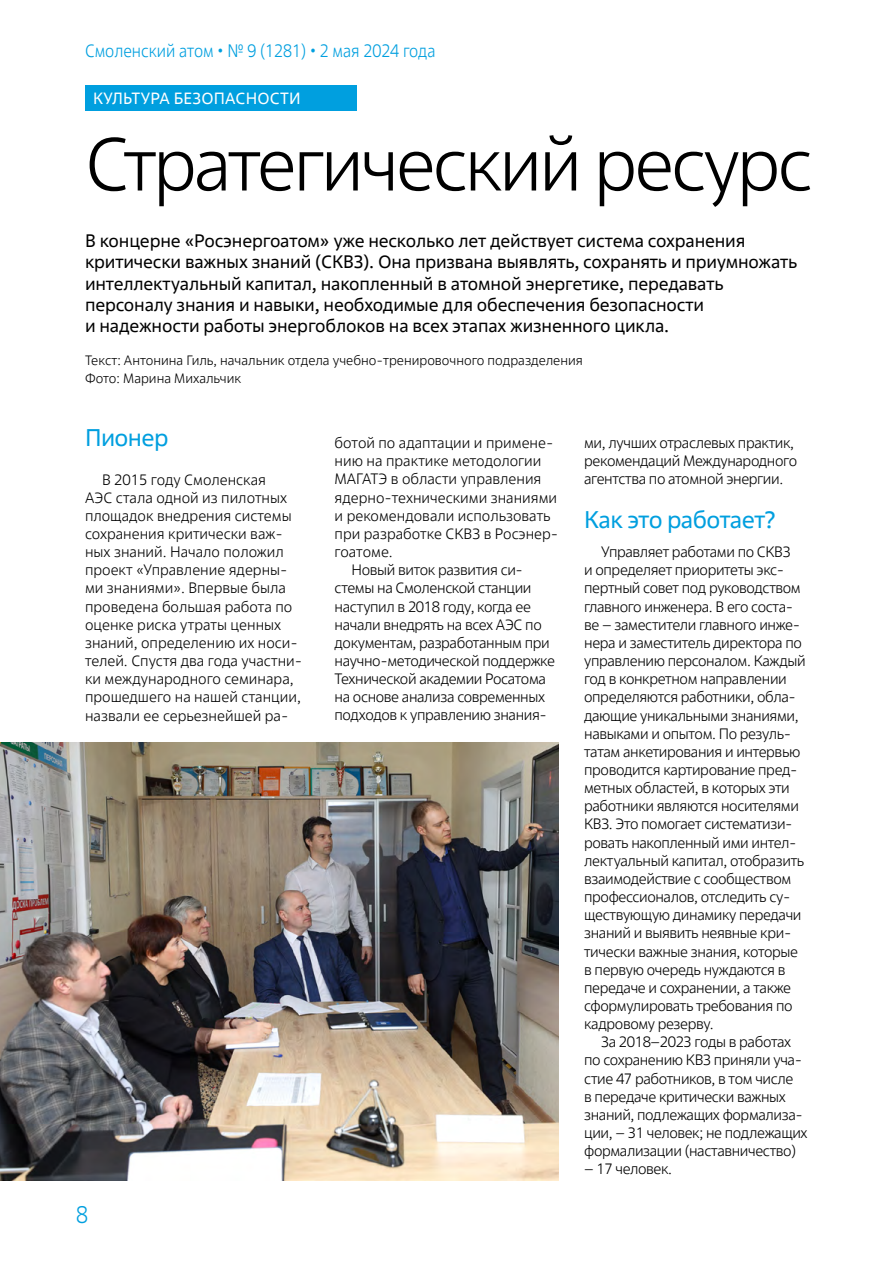
<style>
.page{position:relative;width:893px;height:1263px;background:#fff}
.page>*{position:absolute;margin:0;border:0;box-sizing:border-box;transform-origin:0 0}
.t1{font:300 75px "Rosatom";letter-spacing:-.04em;color:#000}
.t2{font:24px "Rosatom";letter-spacing:-.025em;color:#009fdf}
.t3{font:300 24px "Rosatom";color:#009fdf;scale:.9 1}
.t4{font:18px/21px "Rosatom";letter-spacing:-.01em;color:#000}
.t5{font:300 18px "Rosatom";color:#009fdf;scale:.9 1}
.t6{font:16.2px "Rosatom";letter-spacing:.01em;color:#fff}
.t7{font:300 15px/18.1px "Rosatom";letter-spacing:-.025em;color:#000}
.t8{font:300 15px/18.1px "Rosatom";color:#000}
.t9{font:300 13.5px/18px "Rosatom";color:#000}
</style>
<div class="page">
<div style="left:85px;top:85px;width:271px;height:26px;background:#009fdf"></div>
<img style="left:0;top:742px;width:559px;height:439px">
<p class="t5" style="left:85px;top:39px;width:391px">Смоленский атом • № 9 (1281) • 2 мая 2024 года</p>
<p class="t6" style="left:93px;top:88px;width:209px">КУЛЬТУРА БЕЗОПАСНОСТИ</p>
<h1 class="t1" style="left:85px;top:118px;width:729px">Стратегический ресурс</h1>
<p class="t4" style="left:85px;top:230px;width:714px">В концерне «Росэнергоатом» уже несколько лет действует система сохранения критически важных знаний (СКВЗ). Она призвана выявлять, сохранять и приумножать интеллектуальный капитал, накопленный в атомной энергетике, передавать персоналу знания и навыки, необходимые для обеспечения безопасности<br>и надежности работы энергоблоков на всех этапах жизненного цикла.</p>
<p class="t9" style="left:85px;top:352px;width:499px">Текст: Антонина Гиль, начальник отдела учебно-тренировочного подразделения<br>Фото: Марина Михальчик</p>
<h2 class="t2" style="left:85px;top:423px;width:85px">Пионер</h2>
<p class="t8" style="left:85px;top:470px;width:219px;text-indent:17px">В 2015 году Смоленская<br>АЭС стала одной из пилотных площадок внедрения системы сохранения критически важ&shy;ных знаний. Начало положил проект «Управление ядерны&shy;ми знаниями». Впервые была проведена большая работа по оценке риска утраты ценных знаний, определению их носи&shy;телей. Спустя два года участни&shy;ки международного семинара, прошедшего на нашей станции, назвали ее серьезнейшей ра-</p>
<h2 class="t3" style="left:76px;top:1199px;width:15px">8</h2>
<p class="t8" style="left:335px;top:434px;width:220px">ботой по адаптации и примене-</p>
<p class="t8" style="left:335px;top:452px;width:208px">нию на практике методологии</p>
<p class="t8" style="left:335px;top:470px;width:208px">МАГАТЭ в области управления</p>
<p class="t8" style="left:335px;top:488px;width:224px">ядерно-техническими знаниями</p>
<p class="t8" style="left:335px;top:507px;width:218px">и рекомендовали использовать</p>
<p class="t8" style="left:335px;top:525px;width:225px">при разработке СКВЗ в Росэнер-</p>
<p class="t8" style="left:335px;top:543px;width:60px">гоатоме.</p>
<p class="t7" style="left:352px;top:561px;width:173px">Новый виток развития си-</p>
<p class="t7" style="left:335px;top:579px;width:198px">стемы на Смоленской станции</p>
<p class="t7" style="left:335px;top:597px;width:198px">наступил в 2018 году, когда ее</p>
<p class="t7" style="left:335px;top:615px;width:209px">начали внедрять на всех АЭС по</p>
<p class="t7" style="left:335px;top:634px;width:217px">документам, разработанным при</p>
<p class="t7" style="left:335px;top:652px;width:222px">научно-методической поддержке</p>
<p class="t7" style="left:335px;top:670px;width:213px">Технической академии Росатома</p>
<p class="t7" style="left:335px;top:688px;width:212px">на основе анализа современных</p>
<p class="t7" style="left:335px;top:706px;width:214px">подходов к управлению знания-</p>
<p class="t7" style="left:584px;top:434px;width:214px">ми, лучших отраслевых практик, рекомендаций Международного агентства по атомной энергии.</p>
<h2 class="t2" style="left:584px;top:505px;width:193px">Как это работает?</h2>
<p class="t7" style="left:584px;top:543px;width:223px;text-indent:17px">Управляет работами по СКВЗ<br>и определяет приоритеты экс&shy;пертный совет под руководством главного инженера. В его соста&shy;ве – заместители главного инже&shy;нера и заместитель директора по управлению персоналом. Каждый год в конкретном направлении определяются работники, обла&shy;дающие уникальными знаниями, навыками и опытом. По резуль&shy;татам анкетирования и интервью проводится картирование пред&shy;метных областей, в которых эти работники являются носителями<br>КВЗ. Это помогает систематизи&shy;ровать накопленный ими интел&shy;лектуальный капитал, отобразить взаимодействие с сообществом профессионалов, отследить су&shy;ществующую динамику передачи знаний и выявить неявные кри&shy;тически важные знания, которые в первую очередь нуждаются в передаче и сохранении, а также сформулировать требования по кадровому резерву.</p>
<p class="t7" style="left:584px;top:1033px;width:225px;text-indent:17px">За 2018–2023 годы в работах по сохранению КВЗ приняли уча&shy;стие 47 работников, в том числе<br>в передаче критически важных знаний, подлежащих формализа&shy;ции, – 31 человек; не подлежащих формализации (наставничество)</p>
<p class="t7" style="left:584px;top:1160px;width:89px">– 17 человек.</p>
</div>
